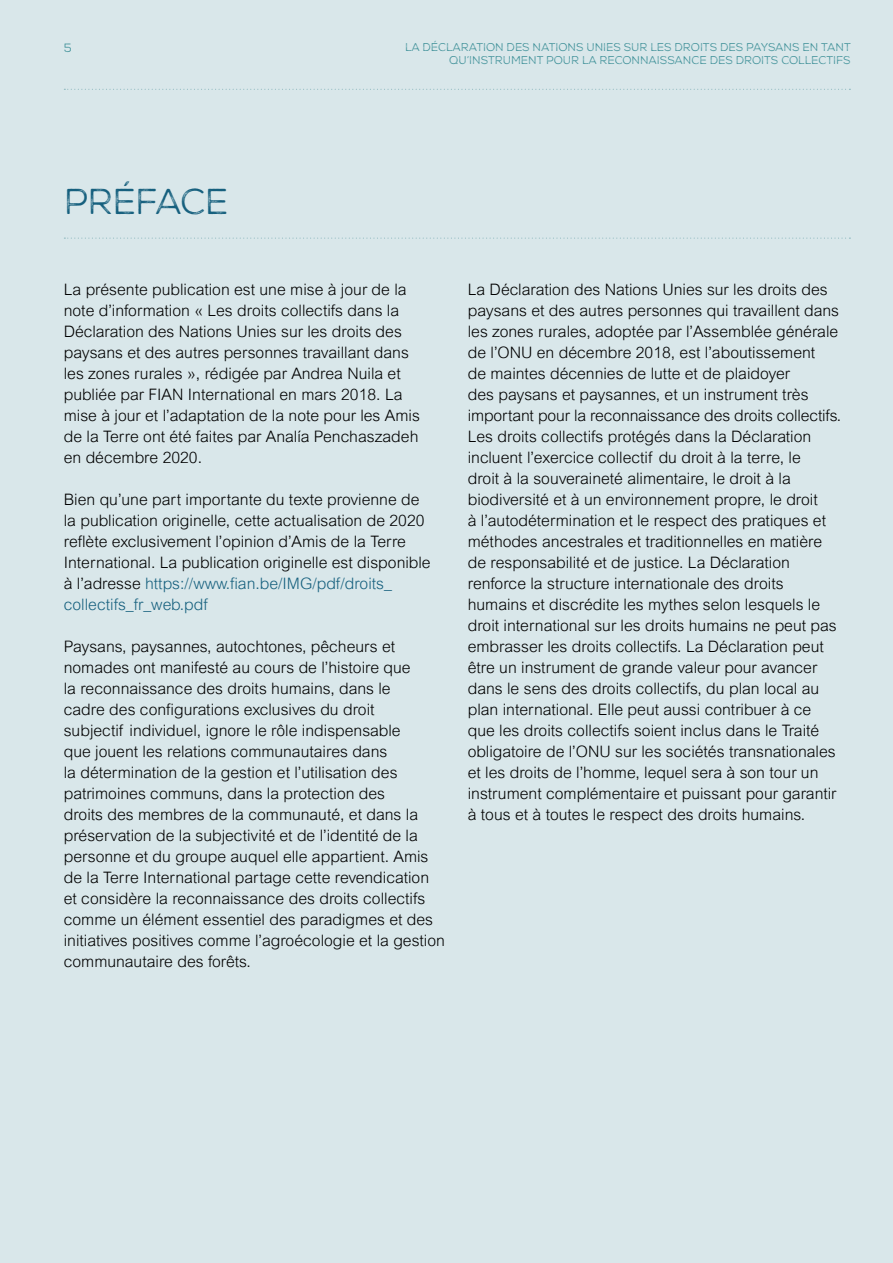
<style>
.page{position:relative;width:893px;height:1263px;background:#d9e7ea}
.page>*{position:absolute;margin:0;border:0;box-sizing:border-box;transform-origin:0 0}
.t1{font:36px "Nexa Rust Sans Book 03";letter-spacing:-.025em;color:#16607e}
.t2{font:300 15.75px/21px "Arial";color:#000}
.t3{font:12px "Nexa Rust Sans Book 01";color:#3a8e96}
.t4{font:11.25px/13.5px "Nexa Rust Sans Book 03";color:#3a8e96;text-align:right}
.s1{color:#16607e}
</style>
<div class="page">
<svg style="left:64px;top:238px;width:786px;height:1px"></svg>
<svg style="left:64px;top:89px;width:786px;height:1px"></svg>
<p class="t3" style="left:64px;top:41px;width:9px">5</p>
<p class="t4" style="left:405px;top:40px;width:447px">LA DÉCLARATION DES NATIONS UNIES SUR LES DROITS DES PAYSANS EN TANT<br>QU’INSTRUMENT POUR LA RECONNAISSANCE DES DROITS COLLECTIFS</p>
<h1 class="t1" style="left:64px;top:181px;width:166px">PRÉFACE</h1>
<p class="t2" style="left:64px;top:279px;width:358px">La présente publication est une mise à jour de la note d’information « Les droits collectifs dans la Déclaration des Nations Unies sur les droits des paysans et des autres personnes travaillant dans les zones rurales », rédigée par Andrea Nuila et publiée par FIAN International en mars 2018. La mise à jour et l’adaptation de la note pour les Amis de la Terre ont été faites par Analía Penchaszadeh en décembre 2020.</p>
<p class="t2" style="left:64px;top:489px;width:368px">Bien qu’une part importante du texte provienne de la publication originelle, cette actualisation de 2020 reflète exclusivement l’opinion d’Amis de la Terre International. La publication originelle est disponible à l’adresse <span class="s1">https://www.fian.be/IMG/pdf/droits_ collectifs_fr_web.pdf</span></p>
<p class="t2" style="left:64px;top:636px;width:383px">Paysans, paysannes, autochtones, pêcheurs et nomades ont manifesté au cours de l’histoire que<br>la reconnaissance des droits humains, dans le<br>cadre des configurations exclusives du droit<br>subjectif individuel, ignore le rôle indispensable<br>que jouent les relations communautaires dans<br>la détermination de la gestion et l’utilisation des patrimoines communs, dans la protection des<br>droits des membres de la communauté, et dans la préservation de la subjectivité et de l’identité de la personne et du groupe auquel elle appartient. Amis de la Terre International partage cette revendication et considère la reconnaissance des droits collectifs comme un élément essentiel des paradigmes et des initiatives positives comme l’agroécologie et la gestion communautaire des forêts.</p>
<p class="t2" style="left:468px;top:279px;width:375px">La Déclaration des Nations Unies sur les droits des paysans et des autres personnes qui travaillent dans les zones rurales, adoptée par l’Assemblée générale de l’ONU en décembre 2018, est l’aboutissement<br>de maintes décennies de lutte et de plaidoyer<br>des paysans et paysannes, et un instrument très important pour la reconnaissance des droits collectifs.<br>Les droits collectifs protégés dans la Déclaration incluent l’exercice collectif du droit à la terre, le<br>droit à la souveraineté alimentaire, le droit à la biodiversité et à un environnement propre, le droit<br>à l’autodétermination et le respect des pratiques et méthodes ancestrales et traditionnelles en matière de responsabilité et de justice. La Déclaration renforce la structure internationale des droits humains et discrédite les mythes selon lesquels le droit international sur les droits humains ne peut pas embrasser les droits collectifs. La Déclaration peut être un instrument de grande valeur pour avancer dans le sens des droits collectifs, du plan local au plan international. Elle peut aussi contribuer à ce que les droits collectifs soient inclus dans le Traité obligatoire de l’ONU sur les sociétés transnationales et les droits de l’homme, lequel sera à son tour un instrument complémentaire et puissant pour garantir à tous et à toutes le respect des droits humains.</p>
</div>
